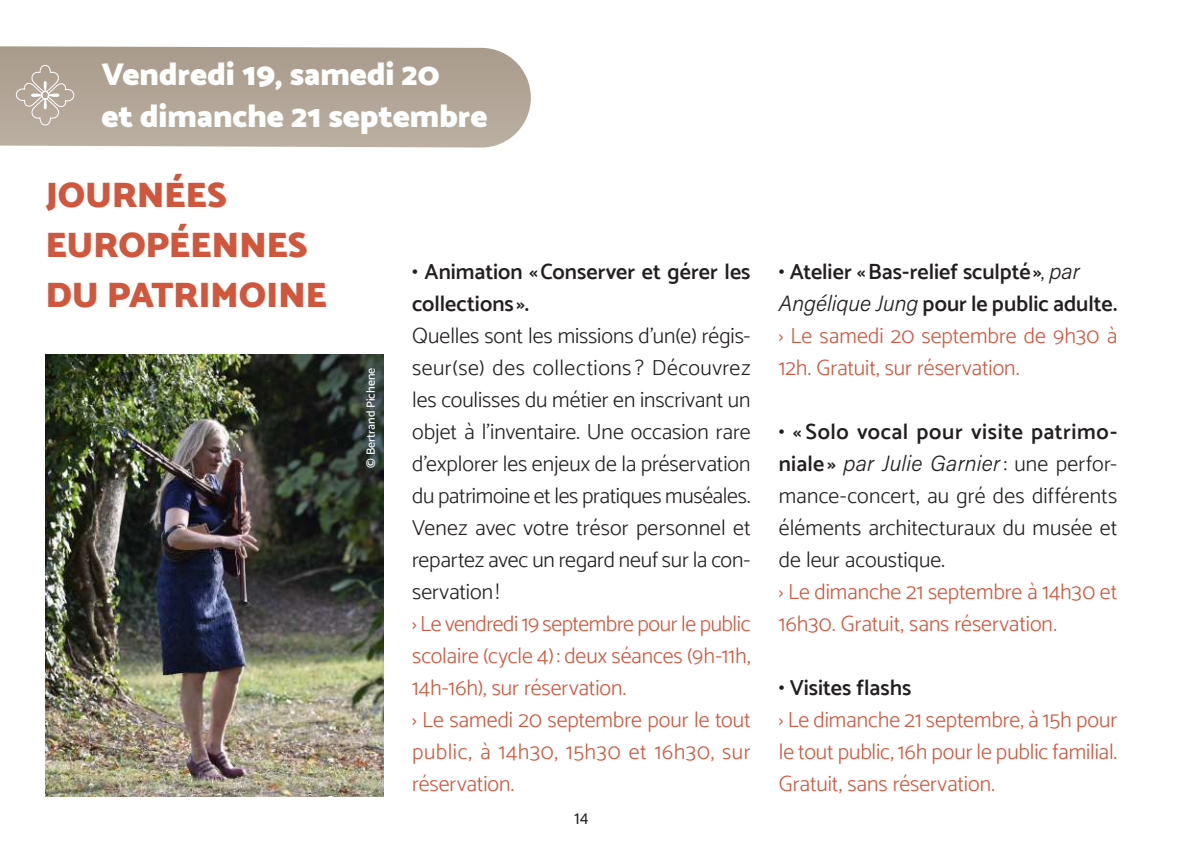
<style>
.page{position:relative;width:1191px;height:842px;background:#fff}
.page>*{position:absolute;margin:0;border:0;box-sizing:border-box;transform-origin:0 0}
.t1{font:900 36px/50px "Catamaran";letter-spacing:-.01em;color:#cf573d}
.t2{font:900 32px/42px "Catamaran";color:#fff}
.t3{font:300 22px/32px "Catamaran";color:#cf573d}
.t4{font:300 22px/32px "Catamaran";color:#231f20;text-align:justify}
.t5{font:600 22px/32px "Catamaran";letter-spacing:.005em;color:#231f20}
.t6{font:22px "Acumin Variable Concept";letter-spacing:.005em;color:#231f20}
.t7{font:600 22px "Catamaran";letter-spacing:.025em;color:#231f20}
.t8{font:16px "Acumin Variable Concept";color:#231f20}
.t9{font:500 12px "Catamaran";color:#fff}
.s1{font-weight:600;color:#231f20}
.s2{color:#231f20}
.s3{font-family:"Acumin Variable Concept";font-weight:400;color:#231f20}
.s4{font-family:"Catamaran";font-weight:600}
.s5{font-family:"Catamaran";font-weight:300}
</style>
<div class="page">
<img style="left:45px;top:354px;width:339px;height:443px">
<svg style="left:0;top:46px;width:531px;height:102px;background:#b5a99b"></svg>
<svg style="left:16px;top:65px;width:59px;height:61px;background:#baafa2"></svg>
<h2 class="t2" style="left:101px;top:52px;width:387px">Vendredi 19, samedi 20<br>et dimanche 21 septembre</h2>
<h1 class="t1" style="left:45px;top:170px;width:283px">JOURNÉES<br>EUROPÉENNES<br>DU PATRIMOINE</h1>
<p class="t9" style="left:363px;top:468px;width:101px;rotate:-90deg">© Bertrand Pichene</p>
<p class="t5" style="left:412px;top:255px;width:340px">• Animation «Conserver et gérer les collections ».</p>
<p class="t4" style="left:412px;top:319px;width:340px">Quelles sont les missions d’un(e) régis&shy;seur(se) des collections ? Découvrez les coulisses du métier en inscrivant un objet à l’inventaire. Une occasion rare d’explorer les enjeux de la préservation du patrimoine et les pratiques muséales.<br>Venez avec votre trésor personnel et repartez avec un regard neuf sur la con&shy;servation!</p>
<p class="t3" style="left:412px;top:607px;width:340px">› Le vendredi 19 septembre pour le public scolaire (cycle 4): deux séances (9h-11h,<br>14h-16h), sur réservation.<br>› Le samedi 20 septembre pour le tout public, à 14h30, 15h30 et 16h30, sur réservation.</p>
<p class="t8" style="left:574px;top:807px;width:16px">14</p>
<p class="t3" style="left:779px;top:255px;width:340px"><span class="s1">• Atelier «Bas-relief sculpté»</span><span class="s2">,</span> <span class="s3">par Angélique Jung</span> <span class="s1">pour le public adulte. </span>› Le samedi 20 septembre de 9h30 à 12h. Gratuit, sur réservation.</p>
<p class="t7" style="left:779px;top:418px;width:340px">• « Solo vocal pour visite patrimo-</p>
<p class="t6" style="left:779px;top:448px;width:340px"><span class="s4">niale »</span> par Julie Garnier<span class="s5">: une perfor-</span></p>
<p class="t4" style="left:779px;top:479px;width:340px">mance-concert, au gré des différents éléments architecturaux du musée et de leur acoustique.</p>
<p class="t3" style="left:779px;top:575px;width:340px">› Le dimanche 21 septembre à 14h30 et<br>16h30. Gratuit, sans réservation.</p>
<p class="t5" style="left:779px;top:671px;width:134px">• Visites flashs</p>
<p class="t3" style="left:779px;top:703px;width:340px;text-align:justify">› Le dimanche 21 septembre, à 15h pour le tout public, 16h pour le public familial.<br>Gratuit, sans réservation.</p>
</div>
